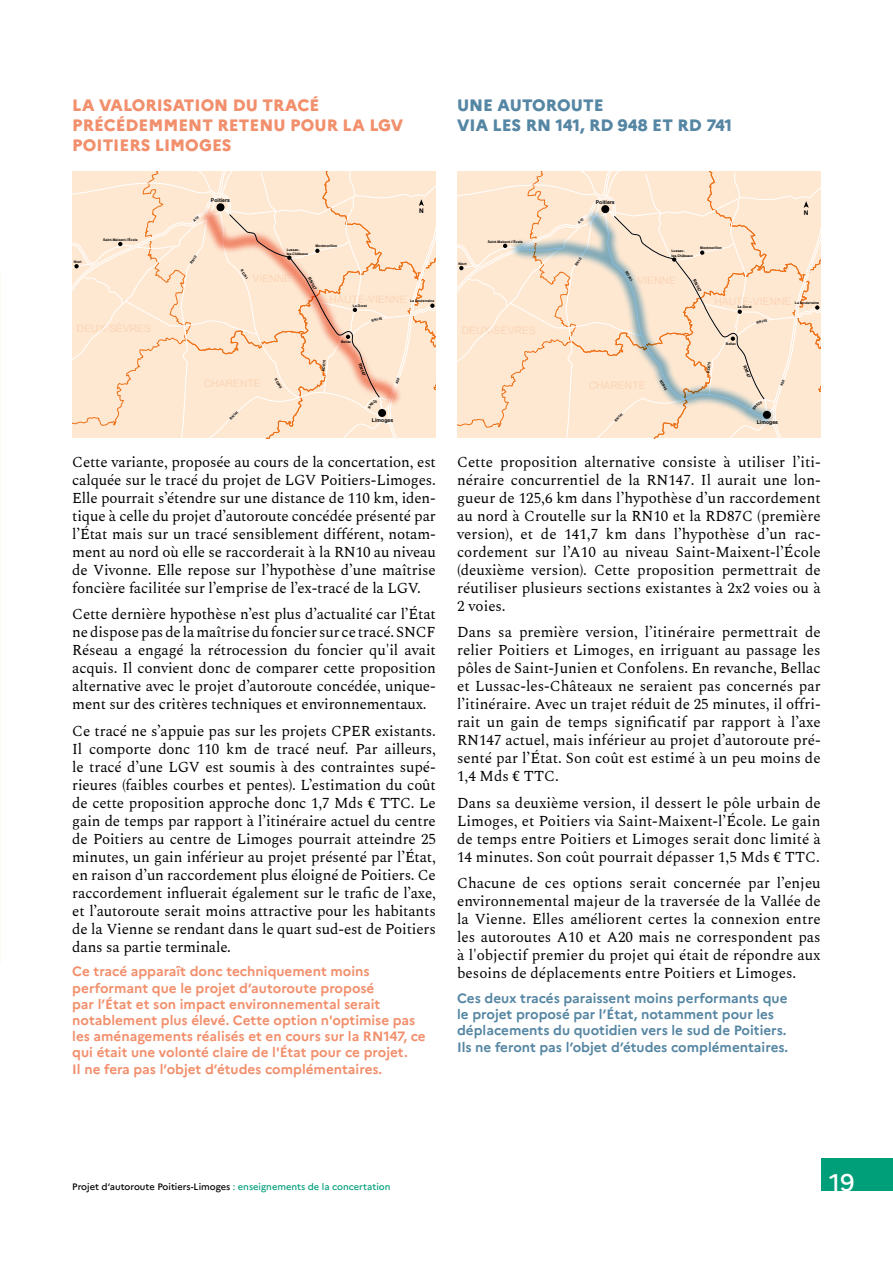
<style>
.page{position:relative;width:893px;height:1263px;background:#fff}
.page>*{position:absolute;margin:0;border:0;box-sizing:border-box;transform-origin:0 0}
.t1{font:500 24px "Marianne";color:#fff}
.t2{font:800 16.5px/19.8px "Marianne";color:#f28f6c}
.t3{font:800 16.5px/19.8px "Marianne";color:#5586a3}
.t4{font:15px/18px "Spectral";color:#000;text-align:justify}
.t5{font:700 13.5px/16.2px "Marianne";color:#f28f6c}
.t6{font:700 13.5px/16.2px "Marianne";color:#5586a3}
.t7{font:10.35px "Arial";color:#fcd5b6}
.t8{font:500 9.3px "Marianne";color:#000}
.t9{font:700 6.45px "Arial";color:#000}
.t10{font:700 5.25px "Arial";color:#000}
.t11{font:700 4.35px "Arial";color:#000}
.t12{font:700 3.45px/4.2px "Arial";color:#000}
.s1{color:#009f79}
</style>
<div class="page">
<div style="left:821px;top:1158px;width:72px;height:33px;background:#009f79"></div>
<svg style="left:0;top:274px;width:1px;height:690px"></svg>
<svg style="left:72px;top:171px;width:364px;height:267px;background:#fce2cc"></svg>
<svg style="left:457px;top:171px;width:364px;height:267px;background:#f7e2cd"></svg>
<p class="t2" style="left:72px;top:95px;width:333px">LA VALORISATION DU TRACÉ<br>PRÉCÉDEMMENT RETENU POUR LA LGV<br>POITIERS LIMOGES</p>
<p class="t3" style="left:457px;top:95px;width:277px">UNE AUTOROUTE<br>VIA LES RN 141, RD 948 ET RD 741</p>
<p class="t10" style="left:211px;top:197px;width:20px">Poitiers</p>
<p class="t10" style="left:596px;top:199px;width:20px">Poitiers</p>
<p class="t9" style="left:419px;top:206px;width:6px">N</p>
<p class="t9" style="left:804px;top:208px;width:6px">N</p>
<p class="t12" style="left:74px;top:260px;width:10px">Niort</p>
<p class="t12" style="left:103px;top:238px;width:36px">Saint-Maixent-l’École</p>
<p class="t12" style="left:189px;top:262px;width:10px;rotate:-54deg">RN10</p>
<p class="t12" style="left:315px;top:244px;width:23px">Montmorillon</p>
<p class="t12" style="left:287px;top:247px;width:23px">Lussac&shy;les-Châteaux</p>
<p class="t12" style="left:458px;top:261px;width:10px">Niort</p>
<p class="t12" style="left:488px;top:240px;width:36px">Saint-Maixent-l’École</p>
<p class="t12" style="left:574px;top:264px;width:10px;rotate:-54deg">RN10</p>
<p class="t12" style="left:700px;top:245px;width:23px">Montmorillon</p>
<p class="t12" style="left:671px;top:249px;width:23px">Lussac&shy;les-Châteaux</p>
<p class="t12" style="left:243px;top:269px;width:12px;rotate:58deg">RD741</p>
<p class="t7" style="left:253px;top:272px;width:40px">VIENNE</p>
<p class="t11" style="left:312px;top:276px;width:15px;rotate:62deg">RN147</p>
<p class="t12" style="left:628px;top:271px;width:12px;rotate:58deg">RD741</p>
<p class="t7" style="left:637px;top:274px;width:40px">VIENNE</p>
<p class="t11" style="left:697px;top:278px;width:15px;rotate:62deg">RN147</p>
<p class="t7" style="left:330px;top:293px;width:79px">HAUTE-VIENNE</p>
<p class="t12" style="left:410px;top:299px;width:26px">La Souterraine</p>
<p class="t12" style="left:353px;top:303px;width:15px">Le Dorat</p>
<p class="t7" style="left:714px;top:295px;width:79px">HAUTE-VIENNE</p>
<p class="t12" style="left:795px;top:301px;width:26px">La Souterraine</p>
<p class="t12" style="left:738px;top:305px;width:15px">Le Dorat</p>
<p class="t7" style="left:77px;top:322px;width:76px">DEUX-SÈVRES</p>
<p class="t12" style="left:371px;top:319px;width:12px;rotate:-12deg">RN145</p>
<p class="t7" style="left:462px;top:324px;width:76px">DEUX-SÈVRES</p>
<p class="t12" style="left:756px;top:320px;width:12px;rotate:-12deg">RN145</p>
<p class="t12" style="left:341px;top:340px;width:12px">Bellac</p>
<p class="t12" style="left:726px;top:342px;width:12px">Bellac</p>
<p class="t7" style="left:204px;top:376px;width:58px">CHARENTE</p>
<p class="t12" style="left:277px;top:378px;width:12px;rotate:58deg">RD948</p>
<p class="t12" style="left:321px;top:371px;width:12px;rotate:-84deg">RD675</p>
<p class="t11" style="left:363px;top:362px;width:15px;rotate:70deg">RN147</p>
<p class="t7" style="left:589px;top:378px;width:58px">CHARENTE</p>
<p class="t12" style="left:662px;top:380px;width:12px;rotate:58deg">RD948</p>
<p class="t12" style="left:706px;top:373px;width:12px;rotate:-84deg">RD675</p>
<p class="t11" style="left:747px;top:364px;width:15px;rotate:70deg">RN147</p>
<p class="t12" style="left:229px;top:418px;width:12px;rotate:-46deg">RN141</p>
<p class="t10" style="left:372px;top:417px;width:23px">Limoges</p>
<p class="t12" style="left:614px;top:420px;width:12px;rotate:-46deg">RN141</p>
<p class="t10" style="left:757px;top:418px;width:23px">Limoges</p>
<p class="t4" style="left:72px;top:452px;width:365px">Cette variante, proposée au cours de la concertation, est calquée sur le tracé du projet de LGV Poitiers-Limoges.<br>Elle pourrait s’étendre sur une distance de 110 km, iden&shy;tique à celle du projet d’autoroute concédée présenté par l’État mais sur un tracé sensiblement différent, notam&shy;ment au nord où elle se raccorderait à la RN10 au niveau de Vivonne. Elle repose sur l’hypothèse d’une maîtrise foncière facilitée sur l’emprise de l’ex-tracé de la LGV.</p>
<p class="t4" style="left:72px;top:604px;width:365px">Cette dernière hypothèse n’est plus d’actualité car l’État ne dispose pas de la maîtrise du foncier sur ce tracé. SNCF Réseau a engagé la rétrocession du foncier qu'il avait acquis. Il convient donc de comparer cette proposition alternative avec le projet d’autoroute concédée, unique&shy;ment sur des critères techniques et environnementaux.</p>
<p class="t4" style="left:72px;top:721px;width:365px">Ce tracé ne s’appuie pas sur les projets CPER existants.<br>Il comporte donc 110 km de tracé neuf. Par ailleurs, le tracé d’une LGV est soumis à des contraintes supé&shy;rieures (faibles courbes et pentes). L’estimation du coût de cette proposition approche donc 1,7 Mds € TTC. Le gain de temps par rapport à l’itinéraire actuel du centre de Poitiers au centre de Limoges pourrait atteindre 25 minutes, un gain inférieur au projet présenté par l’État, en raison d’un raccordement plus éloigné de Poitiers. Ce raccordement influerait également sur le trafic de l’axe, et l’autoroute serait moins attractive pour les habitants de la Vienne se rendant dans le quart sud-est de Poitiers dans sa partie terminale.</p>
<p class="t5" style="left:72px;top:963px;width:355px">Ce tracé apparaît donc techniquement moins performant que le projet d’autoroute proposé<br>par l’État et son impact environnemental serait notablement plus élevé. Cette option n'optimise pas les aménagements réalisés et en cours sur la RN147, ce qui était une volonté claire de l'État pour ce projet.<br>Il ne fera pas l’objet d’études complémentaires.</p>
<p class="t4" style="left:457px;top:452px;width:365px">Cette proposition alternative consiste à utiliser l’iti&shy;néraire concurrentiel de la RN147. Il aurait une lon&shy;gueur de 125,6 km dans l’hypothèse d’un raccordement au nord à Croutelle sur la RN10 et la RD87C (première version), et de 141,7 km dans l’hypothèse d’un rac&shy;cordement sur l’A10 au niveau Saint-Maixent-l’École (deuxième version). Cette proposition permettrait de réutiliser plusieurs sections existantes à 2x2 voies ou à 2 voies.</p>
<p class="t4" style="left:457px;top:622px;width:365px">Dans sa première version, l’itinéraire permettrait de relier Poitiers et Limoges, en irriguant au passage les pôles de Saint-Junien et Confolens. En revanche, Bellac et Lussac-les-Châteaux ne seraient pas concernés par l’itinéraire. Avec un trajet réduit de 25 minutes, il offri&shy;rait un gain de temps significatif par rapport à l’axe RN147 actuel, mais inférieur au projet d’autoroute pré&shy;senté par l’État. Son coût est estimé à un peu moins de 1,4 Mds € TTC.</p>
<p class="t4" style="left:457px;top:793px;width:365px">Dans sa deuxième version, il dessert le pôle urbain de Limoges, et Poitiers via Saint-Maixent-l’École. Le gain de temps entre Poitiers et Limoges serait donc limité à 14 minutes. Son coût pourrait dépasser 1,5 Mds € TTC.</p>
<p class="t4" style="left:457px;top:873px;width:365px">Chacune de ces options serait concernée par l’enjeu environnemental majeur de la traversée de la Vallée de la Vienne. Elles améliorent certes la connexion entre les autoroutes A10 et A20 mais ne correspondent pas à l'objectif premier du projet qui était de répondre aux besoins de déplacements entre Poitiers et Limoges.</p>
<p class="t6" style="left:457px;top:990px;width:333px">Ces deux tracés paraissent moins performants que le projet proposé par l’État, notamment pour les déplacements du quotidien vers le sud de Poitiers.<br>Ils ne feront pas l’objet d’études complémentaires.</p>
<p class="t8" style="left:72px;top:1181px;width:320px">Projet d’autoroute Poitiers-Limoges <span class="s1">: enseignements de la concertation</span></p>
<h1 class="t1" style="left:829px;top:1168px;width:27px">19</h1>
</div>
